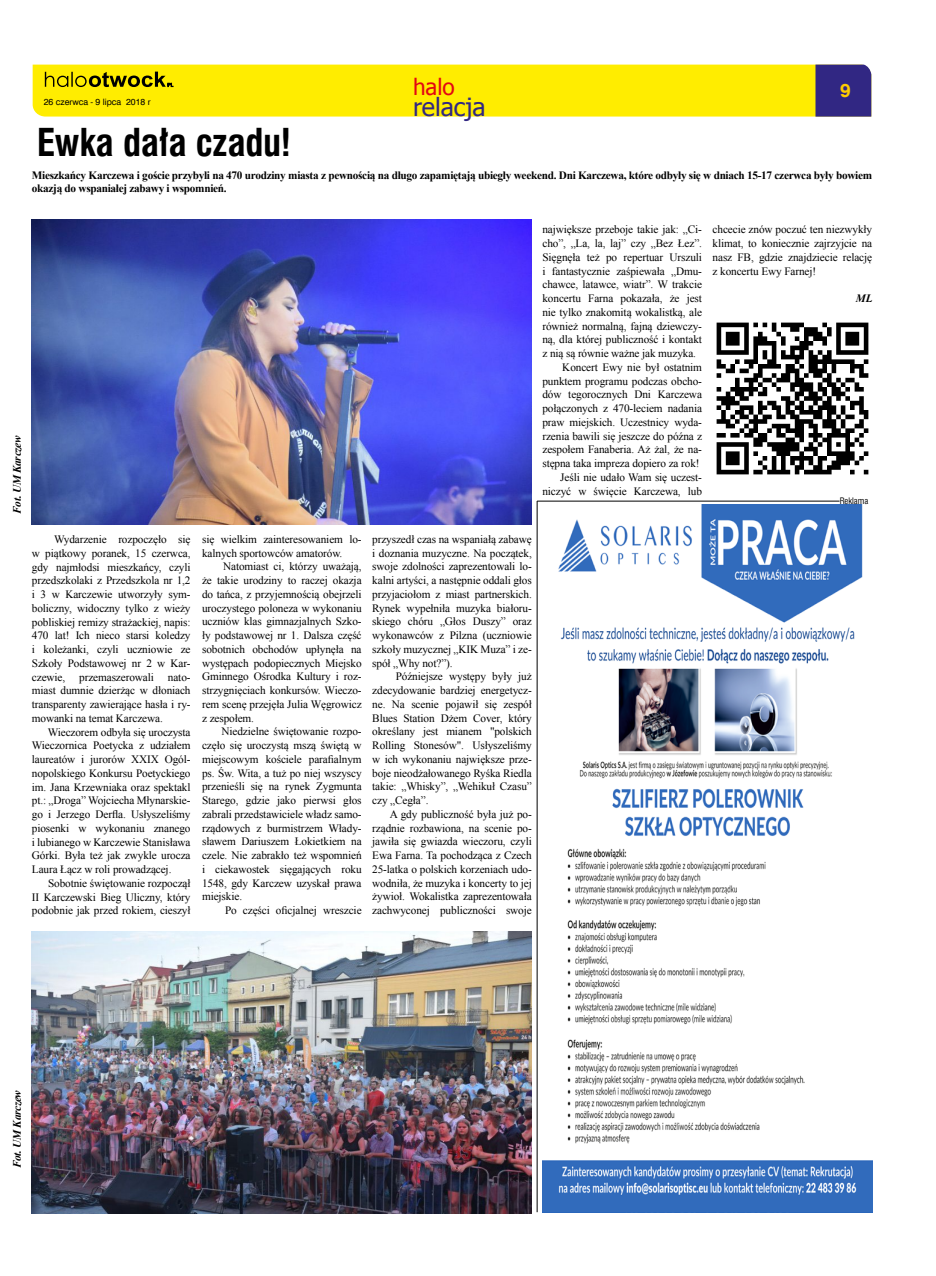
<style>
.page{position:relative;width:936px;height:1276px;background:#fff}
.page>*{position:absolute;margin:0;border:0;box-sizing:border-box;transform-origin:0 0}
.t1{font:700 37.5px "Swis 721 Cn EU";letter-spacing:-.005em;color:#000}
.t2{font:25px "Tahoma";color:#312783}
.t3{font:22.5px "Tahoma";color:#e30613}
.t4{font:700 18.75px "Swis 721 EU";color:#fc0}
.t5{font:11.25px/13.8px "Times New Roman";letter-spacing:-.01em;color:#000;text-align:justify}
.t6{font:700 11.25px/13.5px "Times New Roman";letter-spacing:-.025em;color:#000}
.t7{font:italic 700 11.25px "Times New Roman";letter-spacing:-.025em;color:#000}
.t8{font:8.75px "Swis 721 EU";color:#000}
.t9{font:8.75px "Swis 721 Cn EU";color:#000}
</style>
<div class="page">
<svg style="left:33px;top:65px;width:838px;height:52px;background:#eddc0a"></svg>
<img style="left:32px;top:220px;width:499px;height:304px">
<img style="left:32px;top:931px;width:499px;height:282px">
<img style="left:542px;top:505px;width:330px;height:707px">
<img style="left:716px;top:322px;width:153px;height:153px">
<hr style="left:537px;top:501px;width:302px;height:1px;background:#000">
<hr style="left:537px;top:501px;width:1px;height:711px;background:#000">
<p class="t8" style="left:44px;top:97px;width:108px">26 czerwca - 9 lipca 2018 r</p>
<h1 class="t1" style="left:37px;top:120px;width:256px">Ewka dała czadu!</h1>
<h3 class="t3" style="left:413px;top:71px;width:43px">halo</h3>
<h3 class="t4" style="left:840px;top:79px;width:12px">9</h3>
<h2 class="t2" style="left:413px;top:90px;width:74px">relacja</h2>
<p class="t6" style="left:32px;top:168px;width:841px">Mieszkańcy Karczewa i goście przybyli na 470 urodziny miasta z pewnością na długo zapamiętają ubiegły weekend. Dni Karczewa, które odbyły się w dniach 15-17 czerwca były bowiem okazją do wspaniałej zabawy i wspomnień.</p>
<p class="t7" style="left:9px;top:514px;width:80px;rotate:-90deg">Fot. UM Karczew</p>
<p class="t5" style="left:32px;top:532px;width:160px;text-indent:22px">Wydarzenie rozpoczęło się w piątkowy poranek, 15 czerwca, gdy najmłodsi mieszkańcy, czyli przedszkolaki z Przedszkola nr 1,2 i 3 w Karczewie utworzyły sym&shy;boliczny, widoczny tylko z wieży pobliskiej remizy strażackiej, napis:<br>470 lat! Ich nieco starsi koledzy i koleżanki, czyli uczniowie ze Szkoły Podstawowej nr 2 w Kar&shy;czewie, przemaszerowali nato&shy;miast dumnie dzierżąc w dłoniach transparenty zawierające hasła i ry&shy;mowanki na temat Karczewa.</p>
<p class="t5" style="left:32px;top:724px;width:160px;text-indent:16px">Wieczorem odbyła się uroczysta Wieczornica Poetycka z udziałem laureatów i jurorów XXIX Ogól&shy;nopolskiego Konkursu Poetyckiego im. Jana Krzewniaka oraz spektakl pt.: „Droga” Wojciecha Młynarskie&shy;go i Jerzego Derfla. Usłyszeliśmy piosenki w wykonaniu znanego i lubianego w Karczewie Stanisława Górki. Była też jak zwykle urocza Laura Łącz w roli prowadzącej.</p>
<p class="t5" style="left:32px;top:876px;width:160px;text-indent:16px">Sobotnie świętowanie rozpoczął II Karczewski Bieg Uliczny, który podobnie jak przed rokiem, cieszył</p>
<p class="t5" style="left:542px;top:223px;width:161px">największe przeboje takie jak: „Ci-</p>
<p class="t5" style="left:542px;top:236px;width:161px">cho”, „La, la, laj” czy „Bez Łez”.</p>
<p class="t5" style="left:542px;top:250px;width:161px">Sięgnęła też po repertuar Urszuli</p>
<p class="t5" style="left:542px;top:264px;width:161px">i fantastycznie zaśpiewała „Dmu-</p>
<p class="t5" style="left:542px;top:278px;width:161px">chawce, latawce, wiatr”. W trakcie</p>
<p class="t5" style="left:542px;top:291px;width:161px">koncertu Farna pokazała, że jest</p>
<p class="t5" style="left:542px;top:305px;width:161px">nie tylko znakomitą wokalistką, ale</p>
<p class="t5" style="left:542px;top:319px;width:161px">również normalną, fajną dziewczy-</p>
<p class="t5" style="left:542px;top:333px;width:161px">ną, dla której publiczność i kontakt</p>
<p class="t5" style="left:542px;top:346px;width:155px">z nią są równie ważne jak muzyka.</p>
<p class="t5" style="left:562px;top:360px;width:141px">Koncert Ewy nie był ostatnim</p>
<p class="t5" style="left:542px;top:374px;width:161px">punktem programu podczas obcho-</p>
<p class="t5" style="left:542px;top:388px;width:161px">dów tegorocznych Dni Karczewa</p>
<p class="t5" style="left:542px;top:401px;width:161px">połączonych z 470-leciem nadania</p>
<p class="t5" style="left:542px;top:415px;width:161px">praw miejskich. Uczestnicy wyda-</p>
<p class="t5" style="left:542px;top:429px;width:161px">rzenia bawili się jeszcze do późna z</p>
<p class="t5" style="left:542px;top:443px;width:161px">zespołem Fanaberia. Aż żal, że na-</p>
<p class="t5" style="left:542px;top:456px;width:159px">stępna taka impreza dopiero za rok!</p>
<p class="t5" style="left:560px;top:470px;width:143px">Jeśli nie udało Wam się uczest-</p>
<p class="t5" style="left:542px;top:484px;width:161px">niczyć w święcie Karczewa, lub</p>
<p class="t5" style="left:712px;top:223px;width:161px">chcecie znów poczuć ten niezwykły klimat, to koniecznie zajrzyjcie na nasz FB, gdzie znajdziecie relację z koncertu Ewy Farnej!</p>
<p class="t7" style="left:855px;top:291px;width:18px">ML</p>
<p class="t9" style="left:839px;top:495px;width:30px">Reklama</p>
<p class="t5" style="left:202px;top:532px;width:161px">się wielkim zainteresowaniem lo&shy;kalnych sportowców amatorów.</p>
<p class="t5" style="left:202px;top:559px;width:161px;text-indent:21px">Natomiast ci, którzy uważają, że takie urodziny to raczej okazja do tańca, z przyjemnością obejrzeli uroczystego poloneza w wykonaniu uczniów klas gimnazjalnych Szko&shy;ły podstawowej nr 1. Dalsza część sobotnich obchodów upłynęła na występach podopiecznych Miejsko Gminnego Ośrodka Kultury i roz&shy;strzygnięciach konkursów. Wieczo&shy;rem scenę przejęła Julia Węgrowicz z zespołem.</p>
<p class="t5" style="left:202px;top:724px;width:161px;text-indent:19px">Niedzielne świętowanie rozpo&shy;częło się uroczystą mszą świętą w miejscowym kościele parafialnym ps. Św. Wita, a tuż po niej wszyscy przenieśli się na rynek Zygmunta Starego, gdzie jako pierwsi głos zabrali przedstawiciele władz samo&shy;rządowych z burmistrzem Włady&shy;sławem Dariuszem Łokietkiem na czele. Nie zabrakło też wspomnień i ciekawostek sięgających roku 1548, gdy Karczew uzyskał prawa miejskie.</p>
<p class="t5" style="left:225px;top:903px;width:138px">Po części oficjalnej wreszcie</p>
<p class="t5" style="left:372px;top:532px;width:161px">przyszedł czas na wspaniałą zabawę i doznania muzyczne. Na początek, swoje zdolności zaprezentowali lo&shy;kalni artyści, a następnie oddali głos przyjaciołom z miast partnerskich.<br>Rynek wypełniła muzyka białoru&shy;skiego chóru „Głos Duszy” oraz wykonawców z Pilzna (uczniowie szkoły muzycznej „KIK Muza” i ze&shy;spół „Why not?”).</p>
<p class="t5" style="left:372px;top:669px;width:161px;text-indent:23px">Późniejsze występy były już zdecydowanie bardziej energetycz&shy;ne. Na scenie pojawił się zespół Blues Station Dżem Cover, który określany jest mianem "polskich Rolling Stonesów". Usłyszeliśmy w ich wykonaniu największe prze&shy;boje nieodżałowanego Ryśka Riedla takie: „Whisky”, „Wehikuł Czasu” czy „Cegła”.</p>
<p class="t5" style="left:372px;top:807px;width:161px;text-indent:17px">A gdy publiczność była już po&shy;rządnie rozbawiona, na scenie po&shy;jawiła się gwiazda wieczoru, czyli Ewa Farna. Ta pochodząca z Czech 25-latka o polskich korzeniach udo&shy;wodniła, że muzyka i koncerty to jej żywioł. Wokalistka zaprezentowała zachwyconej publiczności swoje</p>
<p class="t7" style="left:9px;top:1168px;width:80px;rotate:-90deg">Fot. UM Karczew</p>
</div>
